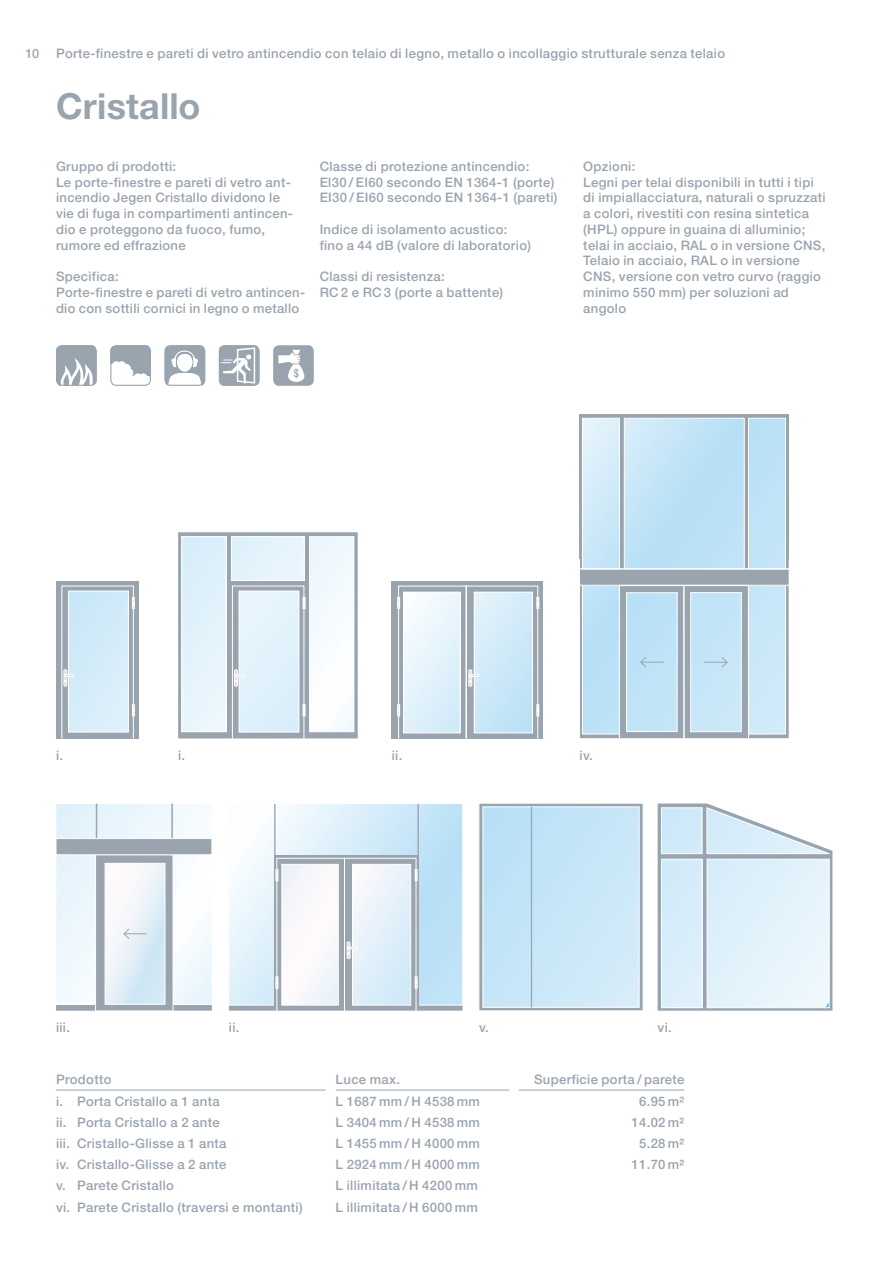
<style>
.page{position:relative;width:893px;height:1263px;background:#fff}
.page>*{position:absolute;margin:0;border:0;box-sizing:border-box;transform-origin:0 0}
.t1{font:700 36px "Helvetica Neue LT Pro";letter-spacing:.01em;color:#9aa4af}
.t2{font:500 13.2px/15.8px "Helvetica Neue LT Pro";letter-spacing:.025em;color:#9aa4af}
.t3{font:500 12.75px "Helvetica Neue LT Pro";color:#9aa4af}
</style>
<div class="page">
<div style="left:392px;top:581px;width:151px;height:157px;background:#9aa4af"></div>
<svg style="left:397px;top:585px;width:142px;height:154px"></svg>
<svg style="left:178px;top:532px;width:180px;height:206px;background:#aab3bc"></svg>
<svg style="left:56px;top:581px;width:83px;height:157px;background:#a1abb5"></svg>
<div style="left:62px;top:586px;width:72px;height:153px;border:1px solid #fff"></div>
<svg style="left:182px;top:537px;width:172px;height:195px"></svg>
<svg style="left:64px;top:591px;width:71px;height:141px;background:#cfe4f0"></svg>
<svg style="left:229px;top:803px;width:234px;height:202px"></svg>
<svg style="left:276px;top:809px;width:143px;height:202px"></svg>
<hr style="left:417px;top:804px;width:2px;height:54px;background:#9aa4af">
<hr style="left:274px;top:804px;width:1px;height:54px;background:#9aa4af">
<svg style="left:658px;top:803px;width:174px;height:208px;background:#dbeaf4"></svg>
<svg style="left:479px;top:803px;width:164px;height:208px;background:#c5e2f3"></svg>
<div style="left:483px;top:807px;width:156px;height:200px;border:1px solid #fff"></div>
<hr style="left:531px;top:807px;width:1px;height:200px;background:#9aa4af">
<svg style="left:56px;top:803px;width:156px;height:208px"></svg>
<div style="left:579px;top:586px;width:210px;height:153px;background:#9aa4af"></div>
<div style="left:579px;top:585px;width:210px;height:154px;border:1px solid #fff"></div>
<div style="left:584px;top:587px;width:34px;height:145px;background:#bae1f6"></div>
<div style="left:582px;top:585px;width:38px;height:149px;border:1px solid #fff"></div>
<div style="left:750px;top:587px;width:34px;height:145px;background:#cce8f8"></div>
<div style="left:748px;top:585px;width:38px;height:149px;border:1px solid #fff"></div>
<div style="left:579px;top:569px;width:210px;height:16px;background:#9aa4af"></div>
<div style="left:579px;top:569px;width:210px;height:16px;border:1px solid #fff"></div>
<svg style="left:580px;top:415px;width:209px;height:144px"></svg>
<svg style="left:582px;top:418px;width:203px;height:151px;background:#c2e2f4"></svg>
<div style="left:624px;top:418px;width:120px;height:151px;border:1px solid #fff"></div>
<div style="left:626px;top:593px;width:51px;height:138px;background:#bfe3f7"></div>
<div style="left:684px;top:585px;width:65px;height:154px;border:1px solid #fff"></div>
<div style="left:691px;top:593px;width:50px;height:139px;background:#c6e6f8"></div>
<div style="left:690px;top:592px;width:51px;height:140px;border:1px solid #fff"></div>
<svg style="left:704px;top:657px;width:24px;height:11px"></svg>
<div style="left:619px;top:585px;width:65px;height:154px;border:1px solid #fff"></div>
<svg style="left:336px;top:1089px;width:173px;height:1px"></svg>
<hr style="left:56px;top:1090px;width:270px;height:1px;background:#9aa4af">
<hr style="left:336px;top:1090px;width:173px;height:1px;background:#9aa4af">
<hr style="left:519px;top:1090px;width:165px;height:1px;background:#9aa4af">
<div style="left:273px;top:345px;width:41px;height:41px;background:#9aa4af;border-radius:6px"></div>
<svg style="left:278px;top:350px;width:26px;height:32px"></svg>
<svg style="left:112px;top:346px;width:38px;height:39px"></svg>
<div style="left:110px;top:345px;width:41px;height:41px;border:1px solid #9aa4af;border-radius:5px"></div>
<svg style="left:165px;top:346px;width:40px;height:40px"></svg>
<div style="left:165px;top:345px;width:40px;height:41px;border:1px solid #9aa4af;border-radius:5px"></div>
<div style="left:219px;top:345px;width:40px;height:41px;background:#9aa4af;border-radius:6px"></div>
<svg style="left:221px;top:347px;width:35px;height:37px"></svg>
<div style="left:219px;top:345px;width:40px;height:41px;border:1px solid #9aa4af;border-radius:5px"></div>
<div style="left:56px;top:345px;width:41px;height:41px;background:#9aa4af;border-radius:6px"></div>
<svg style="left:61px;top:358px;width:32px;height:26px"></svg>
<div style="left:56px;top:345px;width:41px;height:41px;border:1px solid #9aa4af;border-radius:5px"></div>
<p class="t3" style="left:26px;top:46px;width:15px">10</p>
<p class="t2" style="left:56px;top:45px;width:671px">Porte-finestre e pareti di vetro antincendio con telaio di legno, metallo o incollaggio strutturale senza telaio</p>
<h1 class="t1" style="left:56px;top:84px;width:146px">Cristallo</h1>
<p class="t2" style="left:56px;top:158px;width:239px">Gruppo di prodotti:<br>Le porte-finestre e pareti di vetro ant&shy;incendio Jegen Cristallo dividono le vie di fuga in compartimenti antincen&shy;dio e proteggono da fuoco, fumo, rumore ed effrazione</p>
<p class="t2" style="left:56px;top:268px;width:251px">Specifica:<br>Porte-finestre e pareti di vetro antincen&shy;dio con sottili cornici in legno o metallo</p>
<p class="t2" style="left:320px;top:158px;width:239px">Classe di protezione antincendio:<br>El30 / EI60 secondo EN 1364-1 (porte)<br>EI30 / EI60 secondo EN 1364-1 (pareti)</p>
<p class="t2" style="left:320px;top:221px;width:213px">Indice di isolamento acustico: fino a 44 dB (valore di laboratorio)</p>
<p class="t2" style="left:320px;top:268px;width:185px">Classi di resistenza:<br>RC 2 e RC 3 (porte a battente)</p>
<p class="t2" style="left:583px;top:158px;width:244px">Opzioni:<br>Legni per telai disponibili in tutti i tipi di impiallacciatura, naturali o spruzzati a colori, rivestiti con resina sintetica (HPL) oppure in guaina di alluminio; telai in acciaio, RAL o in versione CNS,<br>Telaio in acciaio, RAL o in versione<br>CNS, versione con vetro curvo (raggio minimo 550 mm) per soluzioni ad angolo</p>
<p class="t2" style="left:56px;top:747px;width:9px">i.</p>
<p class="t2" style="left:56px;top:1019px;width:16px">iii.</p>
<p class="t2" style="left:178px;top:747px;width:9px">i.</p>
<p class="t2" style="left:229px;top:1019px;width:12px">ii.</p>
<p class="t2" style="left:392px;top:747px;width:12px">ii.</p>
<p class="t2" style="left:580px;top:747px;width:15px">iv.</p>
<p class="t2" style="left:479px;top:1019px;width:11px">v.</p>
<p class="t2" style="left:658px;top:1019px;width:16px">vi.</p>
<p class="t2" style="left:56px;top:1071px;width:57px">Prodotto</p>
<p class="t2" style="left:336px;top:1071px;width:66px">Luce max.</p>
<p class="t2" style="left:534px;top:1071px;width:152px">Superficie porta / parete</p>
<p class="t2" style="left:56px;top:1093px;width:165px">i. Porta Cristallo a 1 anta</p>
<p class="t2" style="left:336px;top:1093px;width:146px">L 1687 mm / H 4538 mm</p>
<p class="t2" style="left:639px;top:1093px;width:47px">6.95 m²</p>
<p class="t2" style="left:56px;top:1114px;width:165px">ii. Porta Cristallo a 2 ante</p>
<p class="t2" style="left:336px;top:1114px;width:146px">L 3404 mm / H 4538 mm</p>
<p class="t2" style="left:631px;top:1114px;width:54px">14.02 m²</p>
<p class="t2" style="left:56px;top:1135px;width:172px">iii. Cristallo-Glisse a 1 anta</p>
<p class="t2" style="left:336px;top:1135px;width:146px">L 1455 mm / H 4000 mm</p>
<p class="t2" style="left:639px;top:1135px;width:47px">5.28 m²</p>
<p class="t2" style="left:56px;top:1156px;width:172px">iv. Cristallo-Glisse a 2 ante</p>
<p class="t2" style="left:336px;top:1156px;width:146px">L 2924 mm / H 4000 mm</p>
<p class="t2" style="left:631px;top:1156px;width:54px">11.70 m²</p>
<p class="t2" style="left:56px;top:1178px;width:119px">v. Parete Cristallo</p>
<p class="t2" style="left:336px;top:1178px;width:144px">L illimitata / H 4200 mm</p>
<p class="t2" style="left:56px;top:1199px;width:248px">vi. Parete Cristallo (traversi e montanti)</p>
<p class="t2" style="left:336px;top:1199px;width:144px">L illimitata / H 6000 mm</p>
</div>
